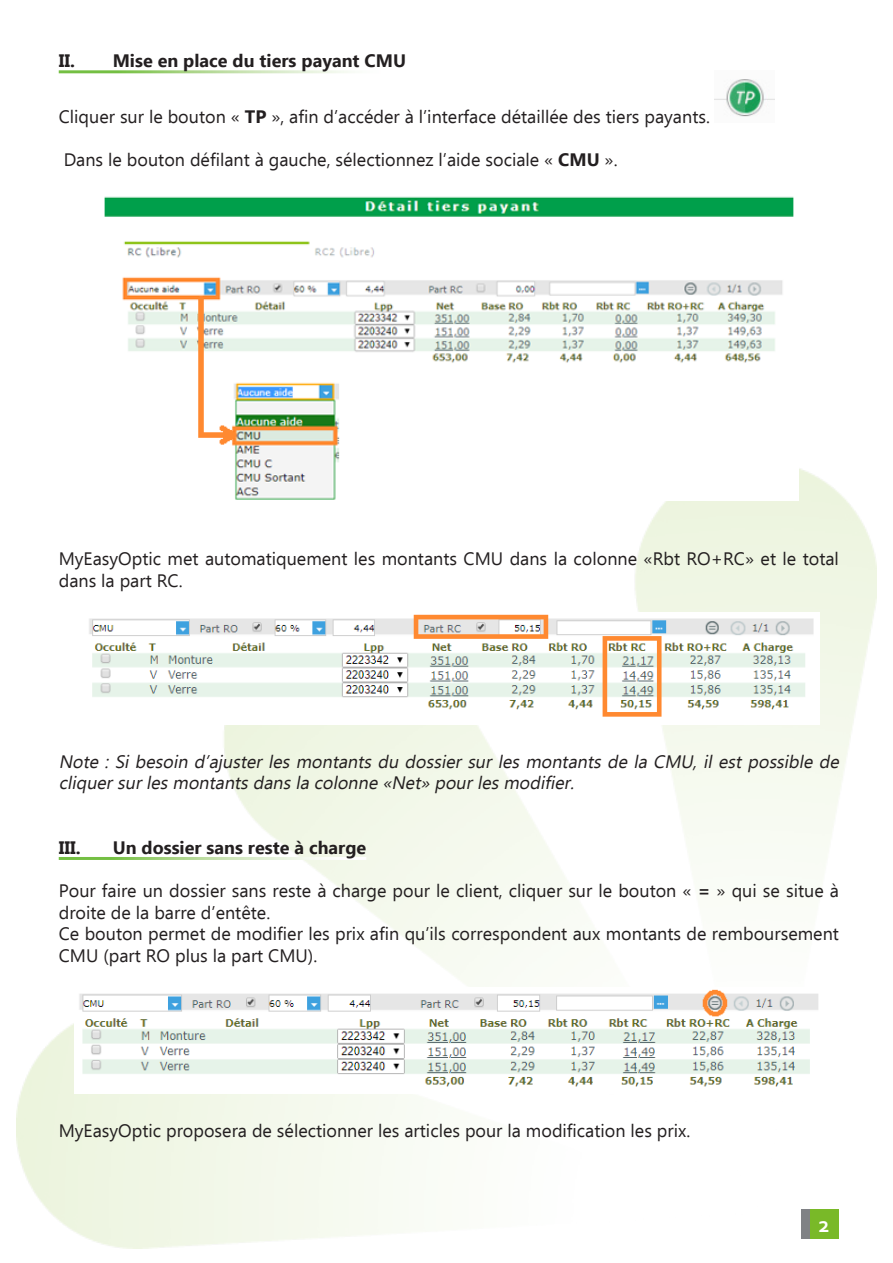
<style>
.page{position:relative;width:893px;height:1263px;background:#fff}
.page>*{position:absolute;margin:0;border:0;box-sizing:border-box;transform-origin:0 0}
.t1{font:700 22.5px "Corbel";color:#fff}
.t2{font:18px/21.6px "Ebrima";color:#231f20}
.t3{font:italic 18px/21.6px "Ebrima";color:#231f20}
.t4{font:700 18px "Ebrima";color:#231f20}
.s1{font-weight:700}
</style>
<div class="page">
<img style="left:715px;top:79px;width:59px;height:38px">
<img style="left:104px;top:196px;width:690px;height:304px">
<img style="left:88px;top:614px;width:726px;height:103px">
<img style="left:79px;top:989px;width:740px;height:98px">
<div style="left:809px;top:1209px;width:30px;height:30px;background:#79b928"></div>
<div style="left:801px;top:1209px;width:8px;height:30px;background:#808285"></div>
<p class="t4" style="left:59px;top:48px;width:349px">II. Mise en place du tiers payant CMU</p>
<p class="t2" style="left:59px;top:105px;width:653px">Cliquer sur le bouton « <span class="s1">TP</span> », afin d’accéder à l’interface détaillée des tiers payants.</p>
<p class="t2" style="left:64px;top:148px;width:555px">Dans le bouton défilant à gauche, sélectionnez l’aide sociale « <span class="s1">CMU</span> ».</p>
<p class="t2" style="left:59px;top:548px;width:782px">MyEasyOptic met automatiquement les montants CMU dans la colonne «Rbt RO+RC» et le total dans la part RC.</p>
<p class="t3" style="left:59px;top:750px;width:786px">Note : Si besoin d’ajuster les montants du dossier sur les montants de la CMU, il est possible de cliquersurlesmontantsdansla colonne «Net» pourlesmodifier.</p>
<p class="t4" style="left:59px;top:834px;width:23px">III.</p>
<p class="t4" style="left:113px;top:834px;width:255px">Un dossier sans reste à charge</p>
<p class="t2" style="left:59px;top:880px;width:782px">Pour faire un dossier sans reste à charge pour le client, cliquer sur le bouton « <span class="s1">=</span> » qui se situe à droite de la barre d’entête.</p>
<p class="t2" style="left:59px;top:923px;width:782px">Ce bouton permet de modifier les prix afin qu’ils correspondent aux montants de remboursement<br>CMU (part RO plus la part CMU).</p>
<p class="t2" style="left:59px;top:1119px;width:633px">MyEasyOptic proposera de sélectionner les articles pour la modification les prix.</p>
<p class="t1" style="left:818px;top:1211px;width:13px">2</p>
</div>
